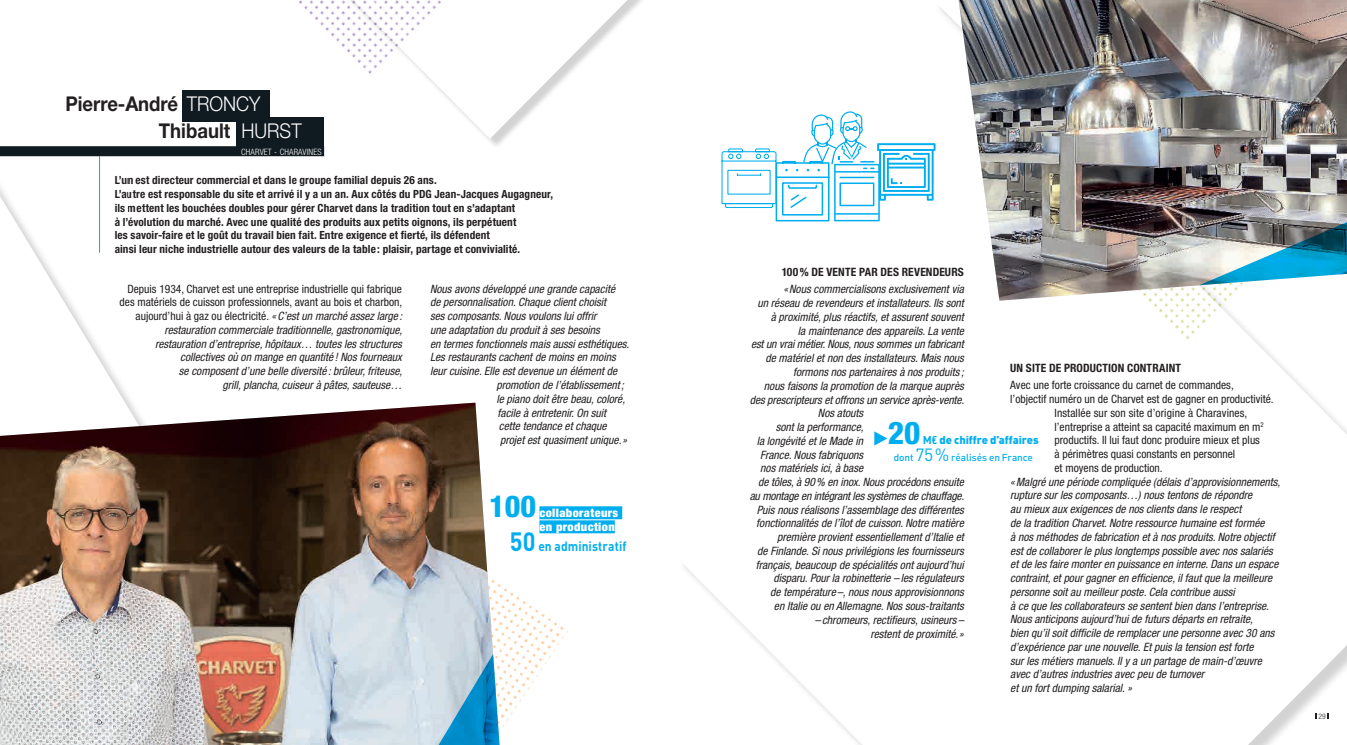
<style>
.page{position:relative;width:1347px;height:745px;background:#fff}
.page>*{position:absolute;margin:0;border:0;box-sizing:border-box;transform-origin:0 0}
.t1{font:800 condensed 31.25px "Helvetica Neue LT Std";color:#00aeef}
.t2{font:800 condensed 30.12px "Helvetica Neue LT Std";color:#00aeef}
.t3{font:700 20.38px/27px "Helvetica Neue LT Std";color:#231f20;scale:.91 1}
.t4{font:700 13.25px "DIN";letter-spacing:.005em;color:#00aeef;scale:.9 1}
.t5{font:900 condensed 11.62px/14px "Helvetica Neue LT Std";letter-spacing:.03em;color:#fff;scale:1.06 1}
.t6{font:italic condensed 11.5px/13.8px "Helvetica Neue LT Std";color:#231f20;text-align:right}
.t7{font:condensed 11.5px "Helvetica Neue LT Std";color:#231f20}
.t8{font:700 condensed 11.5px "Helvetica Neue LT Std";letter-spacing:.01em;color:#231f20}
.t9{font:700 condensed 11.25px/13.8px "Helvetica Neue LT Std";letter-spacing:.01em;color:#231f20}
.t10{font:900 11.25px "DIN";letter-spacing:-.01em;color:#00aeef}
.t11{font:500 10px "DIN";letter-spacing:-.01em;color:#00aeef}
.t12{font:300 condensed 8.75px "Helvetica Neue LT Std";letter-spacing:.02em;color:#fff}
.t13{font:300 condensed 7.5px "Helvetica Neue LT Std";color:#231f20}
.s1{font-weight:300;color:#fff}
.s2{font-style:normal}
.s3{font-size:26.12px}
.s4{font-weight:700}
.s5{font-family:"Helvetica Neue LT Std";font-weight:700;font-stretch:condensed;font-size:11.5px}
.s6{font-weight:400;font-size:17.5px}
</style>
<div class="page">
<svg style="left:219px;top:0;width:423px;height:139px"></svg>
<svg style="left:683px;top:343px;width:663px;height:401px"></svg>
<svg style="left:940px;top:7px;width:18px;height:21px"></svg>
<svg style="left:0;top:196px;width:131px;height:206px"></svg>
<hr style="left:99px;top:156px;width:1px;height:97px;background:#00aeef">
<img style="left:1159px;top:311px;width:100px;height:32px">
<img style="left:499px;top:519px;width:73px;height:202px">
<img style="left:0;top:402px;width:499px;height:342px">
<svg style="left:397px;top:653px;width:107px;height:91px"></svg>
<svg style="left:1327px;top:712px;width:2px;height:6px"></svg>
<img style="left:958px;top:0;width:388px;height:300px">
<svg style="left:1193px;top:214px;width:153px;height:106px"></svg>
<svg style="left:721px;top:111px;width:214px;height:111px"></svg>
<div style="left:182px;top:90px;width:88px;height:31px;background:#101a21"></div>
<div style="left:237px;top:117px;width:87px;height:31px;background:#101a21"></div>
<div style="left:0;top:146px;width:324px;height:10px;background:#101a21"></div>
<img style="left:219px;top:0;width:353px;height:78px">
<svg style="left:874px;top:431px;width:13px;height:14px"></svg>
<div style="left:539px;top:506px;width:83px;height:13px;background:#00aeef"></div>
<div style="left:539px;top:520px;width:76px;height:13px;background:#00aeef"></div>
<h3 class="t3" style="left:159px;top:90px;width:158px;text-indent:-94px">Pierre-André <span class="s1">TRONCY<br></span>Thibault <span class="s1">HURST</span></h3>
<p class="t12" style="left:241px;top:146px;width:82px">CHARVET - CHARAVINES</p>
<p class="t9" style="left:115px;top:173px;width:440px">L’un est directeur commercial et dans le groupe familial depuis 26 ans.<br>L’autre est responsable du site et arrivé il y a un an. Aux côtés du PDG Jean-Jacques Augagneur, ils mettent les bouchées doubles pour gérer Charvet dans la tradition tout en s’adaptant<br>à l’évolution du marché. Avec une qualité des produits aux petits oignons, ils perpétuent<br>les savoir-faire et le goût du travail bien fait. Entre exigence et fierté, ils défendent<br>ainsi leur niche industrielle autour des valeurs de la table : plaisir, partage et convivialité.</p>
<p class="t6" style="left:120px;top:282px;width:284px"><span class="s2">Depuis 1934, Charvet est une entreprise industrielle qui fabrique des matériels de cuisson professionnels, avant au bois et charbon, aujourd’hui à gaz ou électricité.</span> «C’est un marché assez large : restauration commerciale traditionnelle, gastronomique, restauration d’entreprise, hôpitaux… toutes les structures collectives où on mange en quantité ! Nos fourneaux<br>se composent d’une belle diversité : brûleur, friteuse,<br>grill, plancha, cuiseur à pâtes, sauteuse…</p>
<p class="t6" style="left:430px;top:282px;width:186px">Nous avons développé une grande capacité</p>
<p class="t6" style="left:430px;top:295px;width:178px">de personnalisation. Chaque client choisit</p>
<p class="t6" style="left:430px;top:309px;width:168px">ses composants. Nous voulons lui offrir</p>
<p class="t6" style="left:430px;top:323px;width:171px">une adaptation du produit à ses besoins</p>
<p class="t6" style="left:430px;top:337px;width:201px">en termes fonctionnels mais aussi esthétiques.</p>
<p class="t6" style="left:430px;top:350px;width:187px">Les restaurants cachent de moins en moins</p>
<p class="t6" style="left:430px;top:364px;width:189px">leur cuisine. Elle est devenue un élément de</p>
<p class="t6" style="left:496px;top:378px;width:129px">promotion de l’établissement;</p>
<p class="t6" style="left:496px;top:392px;width:130px">le piano doit être beau, coloré,</p>
<p class="t6" style="left:497px;top:405px;width:110px">facile à entretenir. On suit</p>
<p class="t6" style="left:499px;top:419px;width:109px">cette tendance et chaque</p>
<p class="t6" style="left:500px;top:433px;width:128px">projet est quasiment unique.»</p>
<h2 class="t2" style="left:489px;top:487px;width:48px">100</h2>
<p class="t5" style="left:539px;top:505px;width:76px">collaborateurs en production</p>
<p class="t4" style="left:510px;top:537px;width:131px"><span class="s3">50</span> en administratif</p>
<p class="t8" style="left:782px;top:265px;width:183px">100% DE VENTE PAR DES REVENDEURS</p>
<p class="t6" style="left:783px;top:282px;width:182px">«Nous commercialisons exclusivement via</p>
<p class="t6" style="left:757px;top:296px;width:208px">un réseau de revendeurs et installateurs. Ils sont</p>
<p class="t6" style="left:770px;top:310px;width:194px">à proximité, plus réactifs, et assurent souvent</p>
<p class="t6" style="left:798px;top:324px;width:167px">la maintenance des appareils. La vente</p>
<p class="t6" style="left:751px;top:337px;width:214px">est un vrai métier. Nous, nous sommes un fabricant</p>
<p class="t6" style="left:765px;top:351px;width:200px">de matériel et non des installateurs. Mais nous</p>
<p class="t6" style="left:793px;top:365px;width:172px">formons nos partenaires à nos produits ;</p>
<p class="t6" style="left:764px;top:379px;width:201px">nous faisons la promotion de la marque auprès</p>
<p class="t6" style="left:750px;top:392px;width:216px">des prescripteurs et offrons un service après-vente.</p>
<p class="t6" style="left:818px;top:406px;width:47px">Nos atouts</p>
<p class="t6" style="left:775px;top:420px;width:89px">sont la performance,</p>
<p class="t6" style="left:756px;top:434px;width:108px">la longévité et le Made in</p>
<p class="t6" style="left:760px;top:447px;width:104px">France. Nous fabriquons</p>
<p class="t6" style="left:760px;top:461px;width:104px">nos matériels ici, à base</p>
<p class="t6" style="left:758px;top:475px;width:207px">de tôles, à 90% en inox. Nous procédons ensuite</p>
<p class="t6" style="left:749px;top:489px;width:216px">au montage en intégrant les systèmes de chauffage.</p>
<p class="t6" style="left:756px;top:502px;width:208px">Puis nous réalisons l’assemblage des différentes</p>
<p class="t6" style="left:756px;top:516px;width:209px">fonctionnalités de l’îlot de cuisson. Notre matière</p>
<p class="t6" style="left:777px;top:530px;width:188px">première provient essentiellement d’Italie et</p>
<p class="t6" style="left:757px;top:544px;width:208px">de Finlande. Si nous privilégions les fournisseurs</p>
<p class="t6" style="left:755px;top:557px;width:209px">français, beaucoup de spécialités ont aujourd’hui</p>
<p class="t6" style="left:773px;top:571px;width:192px">disparu. Pour la robinetterie – les régulateurs</p>
<p class="t6" style="left:770px;top:585px;width:195px">de température–, nous nous approvisionnons</p>
<p class="t6" style="left:774px;top:599px;width:191px">en Italie ou en Allemagne. Nos sous-traitants</p>
<p class="t6" style="left:815px;top:612px;width:150px">– chromeurs, rectifieurs, usineurs– restent de proximité.»</p>
<p class="t8" style="left:1010px;top:360px;width:172px">UN SITE DE PRODUCTION CONTRAINT</p>
<p class="t7" style="left:1010px;top:378px;width:225px">Avec une forte croissance du carnet de commandes,</p>
<p class="t7" style="left:1010px;top:392px;width:265px">l’objectif numéro un de Charvet est de gagner en productivité.</p>
<p class="t7" style="left:1054px;top:406px;width:194px">Installée sur son site d’origine à Charavines,</p>
<p class="t7" style="left:1054px;top:419px;width:211px">l’entreprise a atteint sa capacité maximum en m<sup>2</sup></p>
<p class="t7" style="left:1054px;top:433px;width:207px">productifs. Il lui faut donc produire mieux et plus</p>
<p class="t7" style="left:1054px;top:447px;width:182px">à périmètres quasi constants en personnel</p>
<p class="t7" style="left:1054px;top:461px;width:109px">et moyens de production.</p>
<p class="t6" style="left:1010px;top:474px;width:271px;text-align:left">«Malgré une période compliquée (délais d’approvisionnements, rupture sur les composants…) nous tentons de répondre<br>au mieux aux exigences de nos clients dans le respect<br>de la tradition Charvet. Notre ressource humaine est formée<br>à nos méthodes de fabrication et à nos produits. Notre objectif est de collaborer le plus longtemps possible avec nos salariés et de les faire monter en puissance en interne. Dans un espace contraint, et pour gagner en efficience, il faut que la meilleure personne soit au meilleur poste. Cela contribue aussi<br>à ce que les collaborateurs se sentent bien dans l’entreprise.<br>Nous anticipons aujourd’hui de futurs départs en retraite,<br>bien qu’il soit difficile de remplacer une personne avec 30 ans d’expérience par une nouvelle. Et puis la tension est forte<br>sur les métiers manuels. Il y a un partage de main-d’œuvre avec d’autres industries avec peu de turnover<br>et un fort dumping salarial. »</p>
<h1 class="t1" style="left:888px;top:413px;width:34px">20</h1>
<p class="t10" style="left:922px;top:432px;width:117px"><span class="s4">M</span><span class="s5">€</span> de chiffre d’affaires</p>
<p class="t11" style="left:893px;top:450px;width:141px">dont <span class="s6">75%</span> réalisés en France</p>
<p class="t13" style="left:1318px;top:711px;width:9px">29</p>
</div>
